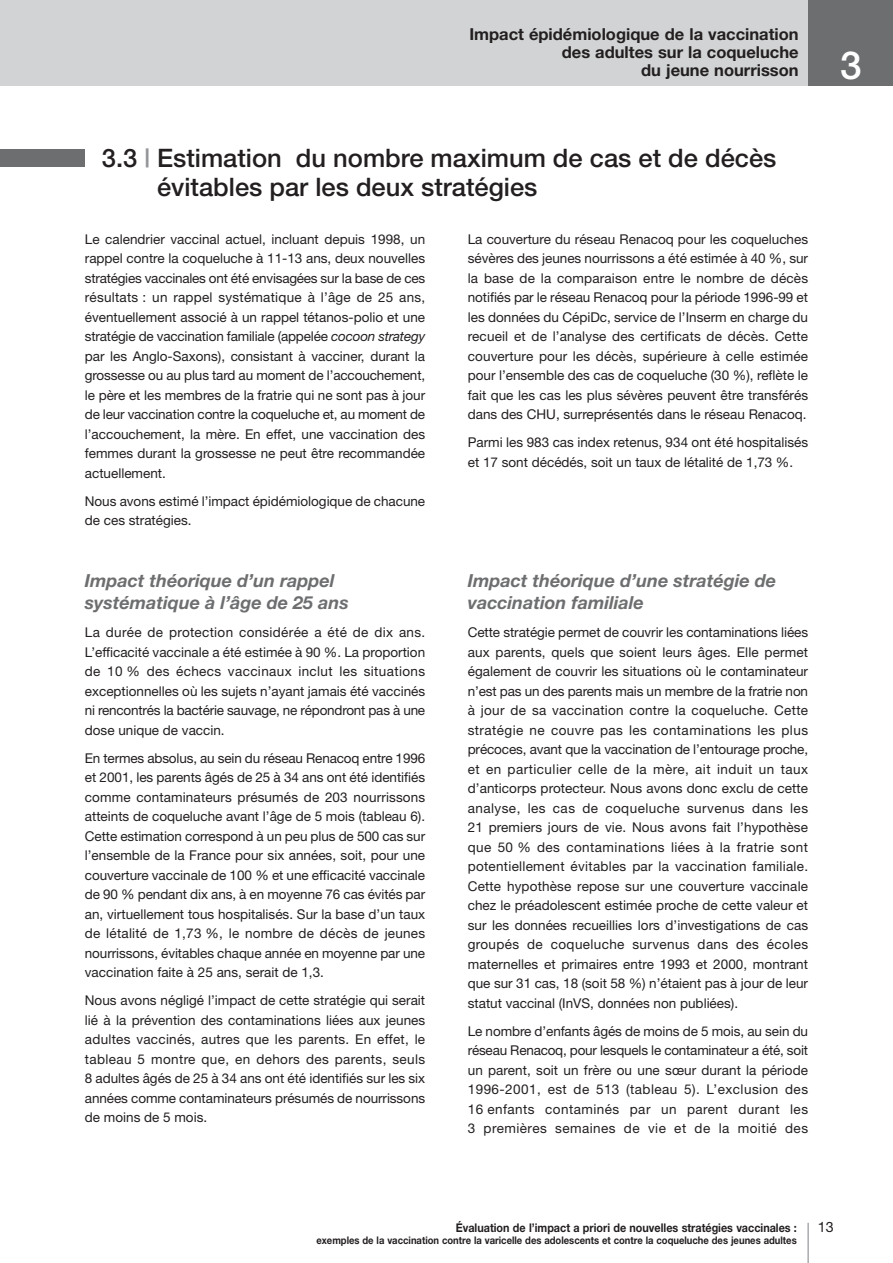
<style>
.page{position:relative;width:893px;height:1263px;background:#fff}
.page>*{position:absolute;margin:0;border:0;box-sizing:border-box;transform-origin:0 0}
.t1{font:500 38.7px "Helvetica Neue";color:#fff}
.t2{font:500 25.5px/28.5px "Helvetica Neue";color:#231f20}
.t3{font:italic 700 18px/22.5px "Helvetica Neue";color:#6d6e70}
.t4{font:700 16.5px/18px "Helvetica Neue";color:#231f20;text-align:right}
.t5{font:14.25px "Helvetica Neue";color:#231f20}
.t6{font:13.5px/19.5px "Helvetica Neue";color:#231f20;text-align:justify}
.t7{font:700 12px "Helvetica Neue";color:#231f20;scale:.9 1}
.t8{font:700 10.5px "Helvetica Neue";color:#231f20;scale:.9 1}
.s1{color:#939598}
.s2{font-style:italic}
</style>
<div class="page">
<div style="left:0;top:0;width:892px;height:85px;background:#d1d3d4"></div>
<div style="left:808px;top:0;width:84px;height:85px;background:#6d6e70"></div>
<hr style="left:807px;top:1223px;width:1px;height:40px;background:#808285">
<div style="left:0;top:149px;width:85px;height:18px;background:#6d6e70"></div>
<p class="t4" style="left:469px;top:26px;width:331px">Impact épidémiologique de la vaccination des adultes sur la coqueluche<br>du jeune nourrisson</p>
<p class="t2" style="left:157px;top:146px;width:621px;text-indent:-55px">3.3 <span class="s1">|</span> Estimation du nombre maximum de cas et de décès évitables par les deux stratégies</p>
<p class="t6" style="left:85px;top:230px;width:342px">Le calendrier vaccinal actuel, incluant depuis 1998, un rappel contre la coqueluche à 11-13 ans, deux nouvelles stratégies vaccinales ont été envisagées sur la base de ces résultats : un rappel systématique à l’âge de 25 ans, éventuellement associé à un rappel tétanos-polio et une stratégie de vaccination familiale (appelée <span class="s2">cocoon strategy </span>par les Anglo-Saxons), consistant à vacciner, durant la grossesse ou au plus tard au moment de l’accouchement, le père et les membres de la fratrie qui ne sont pas à jour de leur vaccination contre la coqueluche et, au moment de l’accouchement, la mère. En effet, une vaccination des femmes durant la grossesse ne peut être recommandée actuellement.</p>
<p class="t6" style="left:85px;top:492px;width:342px">Nous avons estimé l’impact épidémiologique de chacune de ces stratégies.</p>
<p class="t3" style="left:85px;top:571px;width:265px">Impact théorique d’un rappel systématique à l’âge de 25 ans</p>
<p class="t6" style="left:85px;top:624px;width:342px">La durée de protection considérée a été de dix ans.<br>L’efficacité vaccinale a été estimée à 90 %. La proportion de 10 % des échecs vaccinaux inclut les situations exceptionnelles où les sujets n’ayant jamais été vaccinés ni rencontrés la bactérie sauvage, ne répondront pas à une dose unique de vaccin.</p>
<p class="t6" style="left:85px;top:750px;width:342px">En termes absolus, au sein du réseau Renacoq entre 1996 et 2001, les parents âgés de 25 à 34 ans ont été identifiés comme contaminateurs présumés de 203 nourrissons atteints de coqueluche avant l’âge de 5 mois (tableau 6).<br>Cette estimation correspond à un peu plus de 500 cas sur l’ensemble de la France pour six années, soit, pour une couverture vaccinale de 100 % et une efficacité vaccinale de 90 % pendant dix ans, à en moyenne 76 cas évités par an, virtuellement tous hospitalisés. Sur la base d’un taux de létalité de 1,73 %, le nombre de décès de jeunes nourrissons, évitables chaque année en moyenne par une vaccination faite à 25 ans, serait de 1,3.</p>
<p class="t6" style="left:85px;top:992px;width:342px">Nous avons négligé l’impact de cette stratégie qui serait lié à la prévention des contaminations liées aux jeunes adultes vaccinés, autres que les parents. En effet, le tableau 5 montre que, en dehors des parents, seuls 8 adultes âgés de 25 à 34 ans ont été identifiés sur les six années comme contaminateurs présumés de nourrissons de moins de 5 mois.</p>
<p class="t6" style="left:468px;top:230px;width:342px">La couverture du réseau Renacoq pour les coqueluches sévères des jeunes nourrissons a été estimée à 40 %, sur la base de la comparaison entre le nombre de décès notifiés par le réseau Renacoq pour la période 1996-99 et les données du CépiDc, service de l’Inserm en charge du recueil et de l’analyse des certificats de décès. Cette couverture pour les décès, supérieure à celle estimée pour l’ensemble des cas de coqueluche (30 %), reflète le fait que les cas les plus sévères peuvent être transférés dans des CHU, surreprésentés dans le réseau Renacoq.</p>
<p class="t6" style="left:468px;top:434px;width:342px">Parmi les 983 cas index retenus, 934 ont été hospitalisés et 17 sont décédés, soit un taux de létalité de 1,73 %.</p>
<p class="t3" style="left:468px;top:571px;width:310px">Impact théorique d’une stratégie de vaccination familiale</p>
<p class="t6" style="left:468px;top:624px;width:342px">Cette stratégie permet de couvrir les contaminations liées aux parents, quels que soient leurs âges. Elle permet également de couvrir les situations où le contaminateur n’est pas un des parents mais un membre de la fratrie non à jour de sa vaccination contre la coqueluche. Cette stratégie ne couvre pas les contaminations les plus précoces, avant que la vaccination de l’entourage proche, et en particulier celle de la mère, ait induit un taux d’anticorps protecteur. Nous avons donc exclu de cette analyse, les cas de coqueluche survenus dans les 21 premiers jours de vie. Nous avons fait l’hypothèse que 50 % des contaminations liées à la fratrie sont potentiellement évitables par la vaccination familiale.<br>Cette hypothèse repose sur une couverture vaccinale chez le préadolescent estimée proche de cette valeur et sur les données recueillies lors d’investigations de cas groupés de coqueluche survenus dans des écoles maternelles et primaires entre 1993 et 2000, montrant que sur 31 cas, 18 (soit 58 %) n’étaient pas à jour de leur statut vaccinal (InVS, données non publiées).</p>
<p class="t6" style="left:468px;top:1023px;width:342px">Le nombre d’enfants âgés de moins de 5 mois, au sein du réseau Renacoq, pour lesquels le contaminateur a été, soit un parent, soit un frère ou une sœur durant la période 1996-2001, est de 513 (tableau 5). L’exclusion des 16 enfants contaminés par un parent durant les 3 premières semaines de vie et de la moitié des</p>
<p class="t1" style="left:840px;top:51px;width:23px">3</p>
<p class="t7" style="left:456px;top:1223px;width:380px">Évaluation de l’impact a priori de nouvelles stratégies vaccinales :</p>
<p class="t8" style="left:316px;top:1236px;width:535px">exemples de la vaccination contre la varicelle des adolescents et contre la coqueluche des jeunes adultes</p>
<p class="t5" style="left:817px;top:1222px;width:17px">13</p>
</div>
